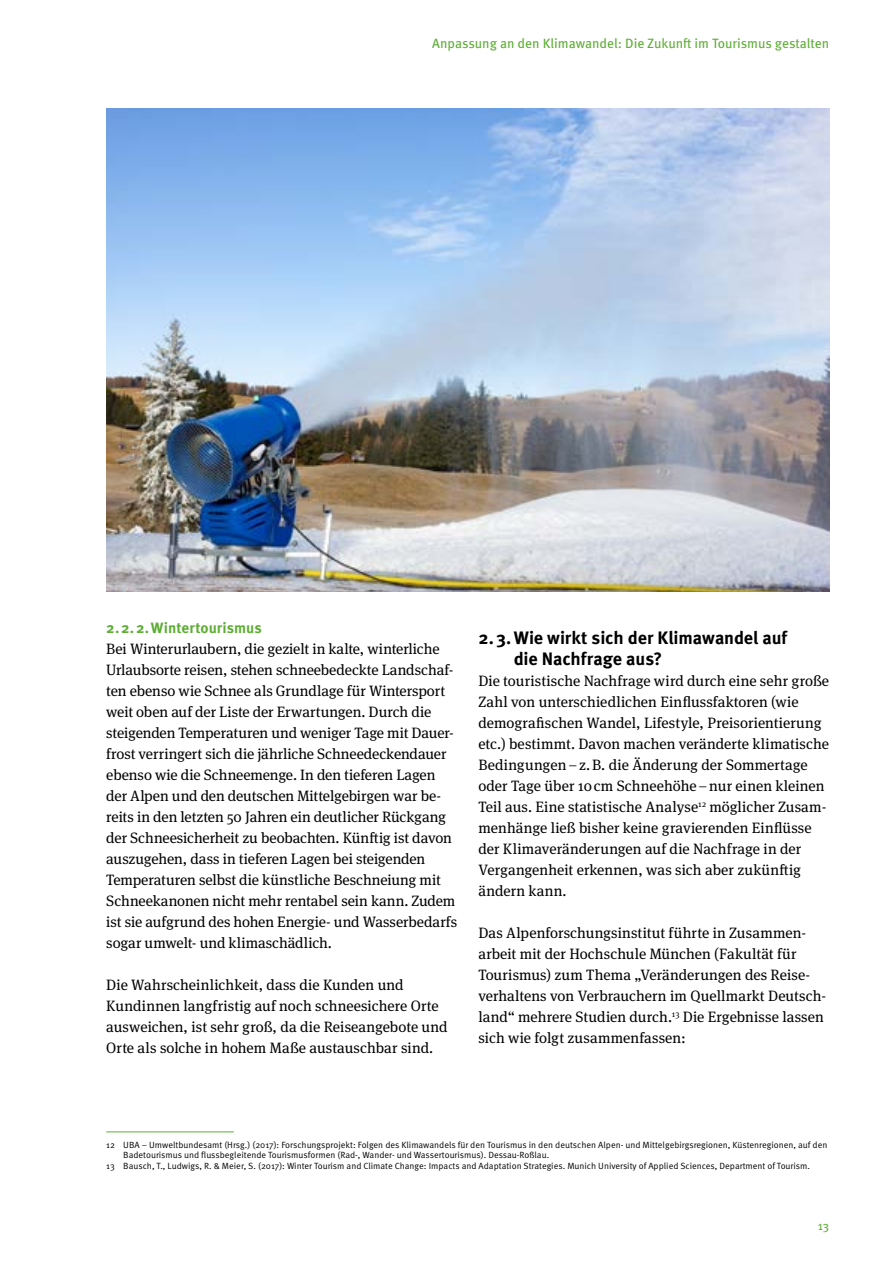
<style>
.page{position:relative;width:893px;height:1263px;background:#fff}
.page>*{position:absolute;margin:0;border:0;box-sizing:border-box;transform-origin:0 0}
.t1{font:700 18px/21px "Meta Pro";letter-spacing:-.005em;color:#000}
.t2{font:15px/21px "Meta Serif Pro";color:#000}
.t3{font:700 15px "Meta Pro";color:#5ead35}
.t4{font:13.5px "Meta Pro";letter-spacing:-.005em;color:#5ead35}
.t5{font:12px "Meta Pro";color:#5ead35}
.t6{font:9px "Meta Pro Norm";color:#000}
</style>
<div class="page">
<hr style="left:106px;top:1131px;width:128px;height:1px;background:#5ead35">
<img style="left:106px;top:108px;width:723px;height:483px">
<p class="t4" style="left:432px;top:33px;width:398px">Anpassung an den Klimawandel: Die Zukunft im Tourismus gestalten</p>
<p class="t3" style="left:106px;top:616px;width:157px">2.2.2.Wintertourismus</p>
<p class="t2" style="left:106px;top:638px;width:352px">Bei Winterurlaubern, die gezielt in kalte, winterliche Urlaubsorte reisen, stehen schneebedeckte Landschaf&shy;ten ebenso wie Schnee als Grundlage für Wintersport weit oben auf der Liste der Erwartungen. Durch die steigenden Temperaturen und weniger Tage mit Dauer&shy;frost verringert sich die jährliche Schneedeckendauer ebenso wie die Schneemenge. In den tieferen Lagen der Alpen und den deutschen Mittelgebirgen war be&shy;reits in den letzten 50 Jahren ein deutlicher Rückgang der Schneesicherheit zu beobachten. Künftig ist davon auszugehen, dass in tieferen Lagen bei steigenden Temperaturen selbst die künstliche Beschneiung mit Schneekanonen nicht mehr rentabel sein kann. Zudem ist sie aufgrund des hohen Energie- und Wasserbedarfs sogar umwelt- und klimaschädlich.</p>
<p class="t2" style="left:106px;top:974px;width:343px">Die Wahrscheinlichkeit, dass die Kunden und Kundinnen langfristig auf noch schneesichere Orte ausweichen, ist sehr groß, da die Reiseangebote und Orte als solche in hohem Maße austauschbar sind.</p>
<p class="t1" style="left:514px;top:626px;width:275px;text-indent:-35px">2.3.Wie wirkt sich der Klimawandel auf die Nachfrage aus?</p>
<p class="t2" style="left:478px;top:669px;width:352px">Die touristische Nachfrage wird durch eine sehr große Zahl von unterschiedlichen Einflussfaktoren (wie demografischen Wandel, Lifestyle, Preisorientierung etc.) bestimmt. Davon machen veränderte klimatische Bedingungen–z.B. die Änderung der Sommertage oder Tage über 10cm Schneehöhe–nur einen kleinen Teil aus. Eine statistische Analyse<sup>12</sup> möglicher Zusam&shy;menhänge ließ bisher keine gravierenden Einflüsse der Klimaveränderungen auf die Nachfrage in der Vergangenheit erkennen, was sich aber zukünftig ändern kann.</p>
<p class="t2" style="left:478px;top:921px;width:349px">Das Alpenforschungsinstitut führte in Zusammen&shy;arbeit mit der Hochschule München (Fakultät für Tourismus) zum Thema „Veränderungen des Reise&shy;verhaltens von Verbrauchern im Quellmarkt Deutsch&shy;land“ mehrere Studien durch.<sup>13</sup> Die Ergebnisse lassen sich wie folgt zusammenfassen:</p>
<p class="t6" style="left:106px;top:1138px;width:723px">12 UBA – Umweltbundesamt (Hrsg.) (2017): Forschungsprojekt: Folgen des Klimawandels für den Tourismus in den deutschen Alpen- und Mittelgebirgsregionen, Küstenregionen, auf den</p>
<p class="t6" style="left:123px;top:1148px;width:426px">Badetourismus und flussbegleitende Tourismusformen (Rad-, Wander- und Wassertourismus). Dessau-Roßlau.</p>
<p class="t6" style="left:106px;top:1159px;width:704px">13 Bausch, T., Ludwigs, R. &amp; Meier, S. (2017): Winter Tourism and Climate Change: Impacts and Adaptation Strategies. Munich University of Applied Sciences, Department of Tourism.</p>
<p class="t5" style="left:818px;top:1216px;width:13px">13</p>
</div>
